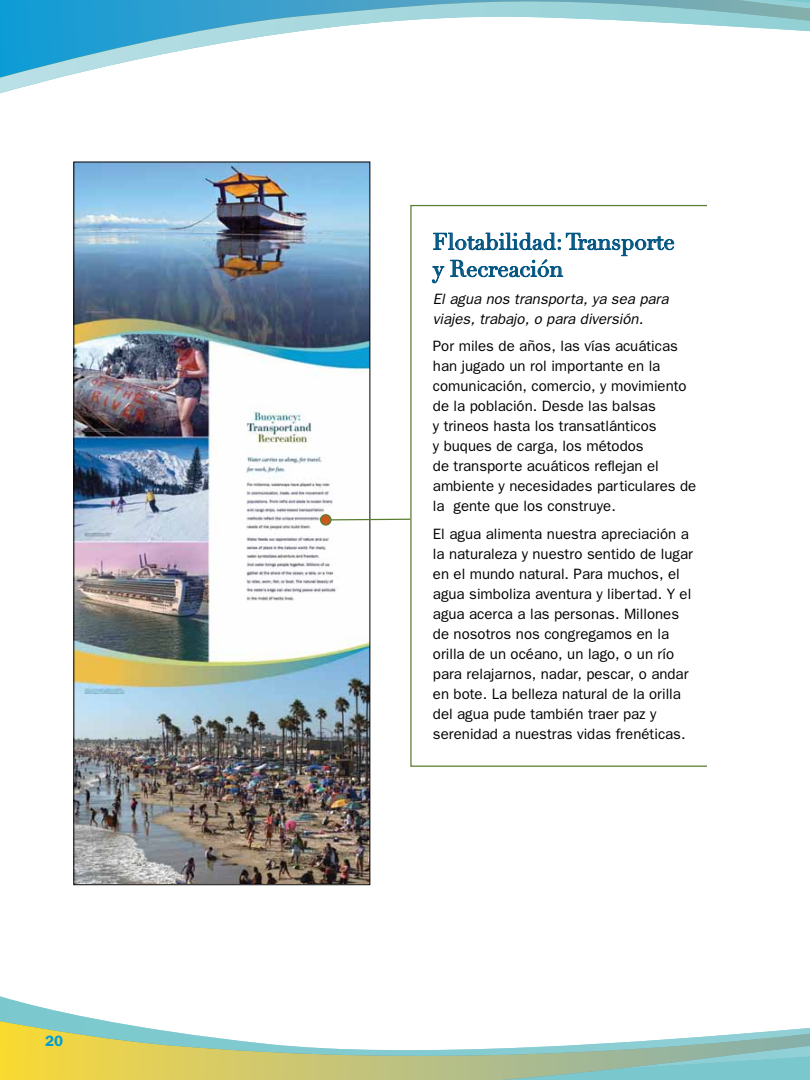
<style>
.page{position:relative;width:810px;height:1080px;background:#fff}
.page>*{position:absolute;margin:0;border:0;box-sizing:border-box;transform-origin:0 0}
.t1{font:22.5px/27px "Didot";color:#005482}
.t2{font:15px/20px "Franklin Gothic";color:#000}
.t3{font:italic 15px/20px "Franklin Gothic";color:#000}
.t4{font:600 15px "Franklin Gothic";color:#009cd6}
</style>
<div class="page">
<img style="left:76px;top:164px;width:292px;height:719px">
<svg style="left:432px;top:233px;width:242px;height:50px"></svg>
<svg style="left:332px;top:518px;width:80px;height:3px"></svg>
<svg style="left:321px;top:515px;width:10px;height:10px"></svg>
<div style="left:320px;top:514px;width:12px;height:12px;border:1px solid #597d30;border-radius:50%"></div>
<svg style="left:0;top:78px;width:57px;height:15px"></svg>
<svg style="left:0;top:0;width:810px;height:78px"></svg>
<svg style="left:0;top:996px;width:106px;height:25px"></svg>
<svg style="left:0;top:1021px;width:810px;height:59px"></svg>
<p class="t4" style="left:45px;top:1032px;width:20px">20</p>
<h1 class="t1" style="left:433px;top:229px;width:243px">Flotabilidad: Transporte y Recreación</h1>
<p class="t3" style="left:433px;top:288px;width:237px">El agua nos transporta, ya sea para viajes, trabajo, o para diversión.</p>
<p class="t2" style="left:433px;top:336px;width:265px">Por miles de años, las vías acuáticas han jugado un rol importante en la comunicación, comercio, y movimiento de la población. Desde las balsas<br>y trineos hasta los transatlánticos<br>y buques de carga, los métodos<br>de transporte acuáticos reflejan el ambiente y necesidades particulares de la gente que los construye.</p>
<p class="t2" style="left:433px;top:523px;width:262px">El agua alimenta nuestra apreciación a la naturaleza y nuestro sentido de lugar en el mundo natural. Para muchos, el agua simboliza aventura y libertad. Y el agua acerca a las personas. Millones de nosotros nos congregamos en la orilla de un océano, un lago, o un río para relajarnos, nadar, pescar, o andar en bote. La belleza natural de la orilla del agua pude también traer paz y serenidad a nuestras vidas frenéticas.</p>
</div>
